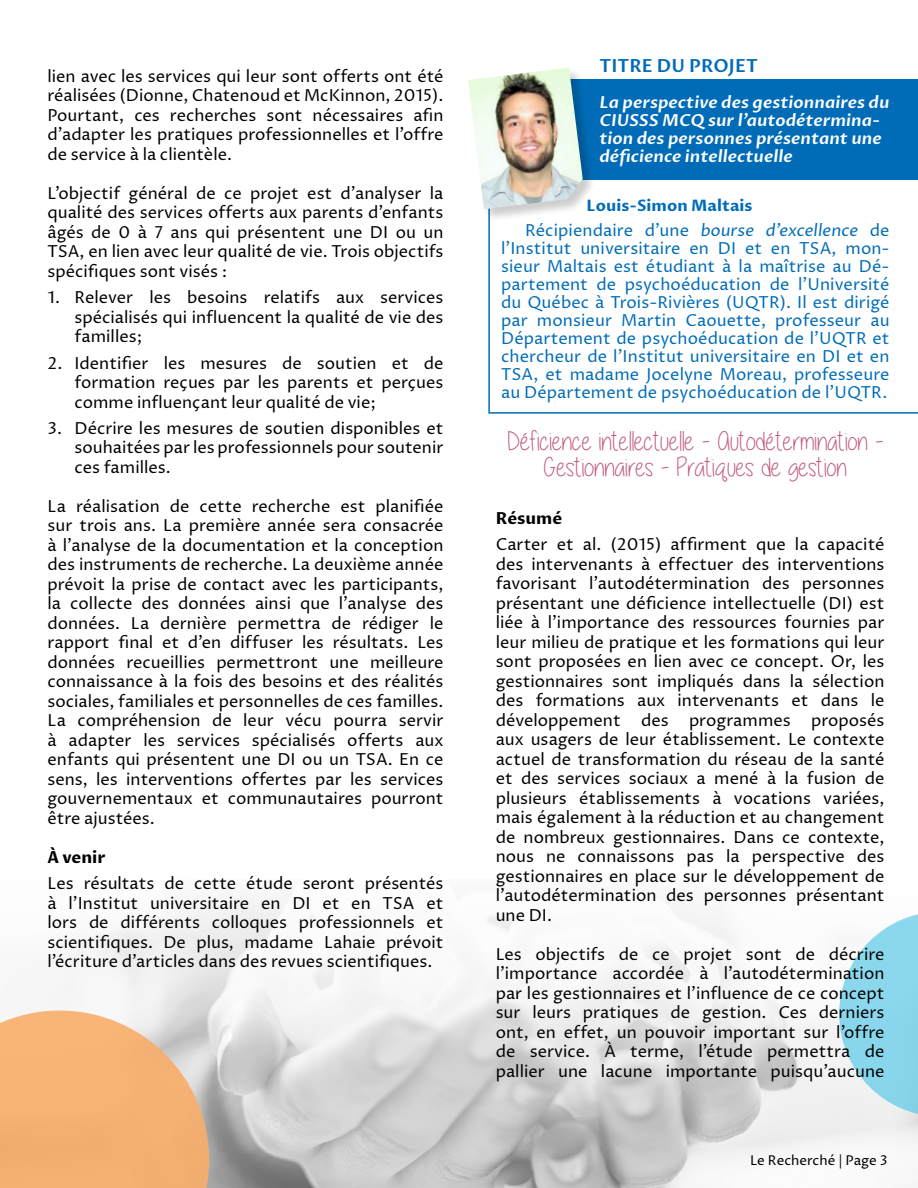
<style>
.page{position:relative;width:918px;height:1188px;background:#fff}
.page>*{position:absolute;margin:0;border:0;box-sizing:border-box;transform-origin:0 0}
.t1{font:27px/25.5px "Alittlesunshine";letter-spacing:.005em;color:#c1587a;text-align:center}
.t2{font:600 18px "Proza Libre";letter-spacing:.005em;color:#006cb7}
.t3{font:16.5px/19.5px "Proza Libre";color:#000;text-align:justify}
.t4{font:16.5px/18px "Proza Libre";letter-spacing:.005em;color:#006cb7;text-align:justify}
.t5{font:italic 600 16.5px/18px "Proza Libre";letter-spacing:.005em;color:#fff}
.t6{font:700 16.5px "Proza Libre";color:#000}
.t7{font:700 15.75px "Proza Libre";letter-spacing:.005em;color:#006cb7}
.t8{font:13.5px "Proza Libre";color:#000}
.s1{font-style:italic}
</style>
<div class="page">
<svg style="left:0;top:899px;width:918px;height:289px"></svg>
<div style="left:488px;top:80px;width:430px;height:100px;background:#006cb7"></div>
<svg style="left:488px;top:222px;width:430px;height:192px"></svg>
<div style="left:468px;top:67px;width:128px;height:155px;background:#000;opacity:.2"></div>
<img style="left:468px;top:68px;width:115px;height:141px">
<p class="t3" style="left:48px;top:67px;width:398px">lien avec les services qui leur sont offerts ont été réalisées (Dionne, Chatenoud et McKinnon, 2015).<br>Pourtant, ces recherches sont nécessaires afin d’adapter les pratiques professionnelles et l’offre de service à la clientèle.</p>
<p class="t3" style="left:48px;top:184px;width:398px">L’objectif général de ce projet est d’analyser la qualité des services offerts aux parents d’enfants âgés de 0 à 7 ans qui présentent une DI ou un TSA, en lien avec leur qualité de vie. Trois objectifs spécifiques sont visés :</p>
<p class="t3" style="left:75px;top:288px;width:370px;text-indent:-27px">1. Relever les besoins relatifs aux services spécialisés qui influencent la qualité de vie des familles;</p>
<p class="t3" style="left:75px;top:353px;width:370px;text-indent:-27px">2. Identifier les mesures de soutien et de formation reçues par les parents et perçues comme influençant leur qualité de vie;</p>
<p class="t3" style="left:75px;top:418px;width:370px;text-indent:-27px">3. Décrire les mesures de soutien disponibles et souhaitées par les professionnels pour soutenir ces familles.</p>
<p class="t3" style="left:48px;top:496px;width:398px">La réalisation de cette recherche est planifiée sur trois ans. La première année sera consacrée à l’analyse de la documentation et la conception des instruments de recherche. La deuxième année prévoit la prise de contact avec les participants, la collecte des données ainsi que l’analyse des données. La dernière permettra de rédiger le rapport final et d’en diffuser les résultats. Les données recueillies permettront une meilleure connaissance à la fois des besoins et des réalités sociales, familiales et personnelles de ces familles.<br>La compréhension de leur vécu pourra servir à adapter les services spécialisés offerts aux enfants qui présentent une DI ou un TSA. En ce sens, les interventions offertes par les services gouvernementaux et communautaires pourront être ajustées.</p>
<p class="t6" style="left:48px;top:847px;width:60px">À venir</p>
<p class="t3" style="left:48px;top:874px;width:398px">Les résultats de cette étude seront présentés à l’Institut universitaire en DI et en TSA et lors de différents colloques professionnels et scientifiques. De plus, madame Lahaie prévoit l’écriture d’articles dans des revues scientifiques.</p>
<p class="t2" style="left:599px;top:54px;width:160px">TITRE DU PROJET</p>
<p class="t5" style="left:599px;top:93px;width:292px">La perspective des gestionnaires du CIUSSS MCQ sur l’autodétermina&shy;tion des personnes présentant une déficience intellectuelle</p>
<p class="t7" style="left:587px;top:196px;width:168px">Louis-Simon Maltais</p>
<p class="t4" style="left:501px;top:221px;width:390px;text-indent:24px">Récipiendaire d’une <span class="s1">bourse d’excellence</span> de l’Institut universitaire en DI et en TSA, mon&shy;sieur Maltais est étudiant à la maîtrise au Dé&shy;partement de psychoéducation de l’Université du Québec à Trois-Rivières (UQTR). Il est dirigé par monsieur Martin Caouette, professeur au Département de psychoéducation de l’UQTR et chercheur de l’Institut universitaire en DI et en TSA, et madame Jocelyne Moreau, professeure au Département de psychoéducation de l’UQTR.</p>
<h1 class="t1" style="left:508px;top:429px;width:377px">Déficience intellectuelle - Autodétermination -<br>Gestionnaires - Pratiques de gestion</h1>
<p class="t6" style="left:496px;top:508px;width:68px">Résumé</p>
<p class="t3" style="left:496px;top:535px;width:390px">Carter et al. (2015) affirment que la capacité des intervenants à effectuer des interventions favorisant l’autodétermination des personnes présentant une déficience intellectuelle (DI) est liée à l’importance des ressources fournies par leur milieu de pratique et les formations qui leur sont proposées en lien avec ce concept. Or, les gestionnaires sont impliqués dans la sélection des formations aux intervenants et dans le développement des programmes proposés aux usagers de leur établissement. Le contexte actuel de transformation du réseau de la santé et des services sociaux a mené à la fusion de plusieurs établissements à vocations variées, mais également à la réduction et au changement de nombreux gestionnaires. Dans ce contexte, nous ne connaissons pas la perspective des gestionnaires en place sur le développement de l’autodétermination des personnes présentant une DI.</p>
<p class="t3" style="left:496px;top:944px;width:390px">Les objectifs de ce projet sont de décrire l’importance accordée à l’autodétermination par les gestionnaires et l’influence de ce concept sur leurs pratiques de gestion. Ces derniers ont, en effet, un pouvoir important sur l’offre de service. À terme, l’étude permettra de pallier une lacune importante puisqu’aucune</p>
<p class="t8" style="left:750px;top:1153px;width:139px">Le Recherché | Page 3</p>
</div>
